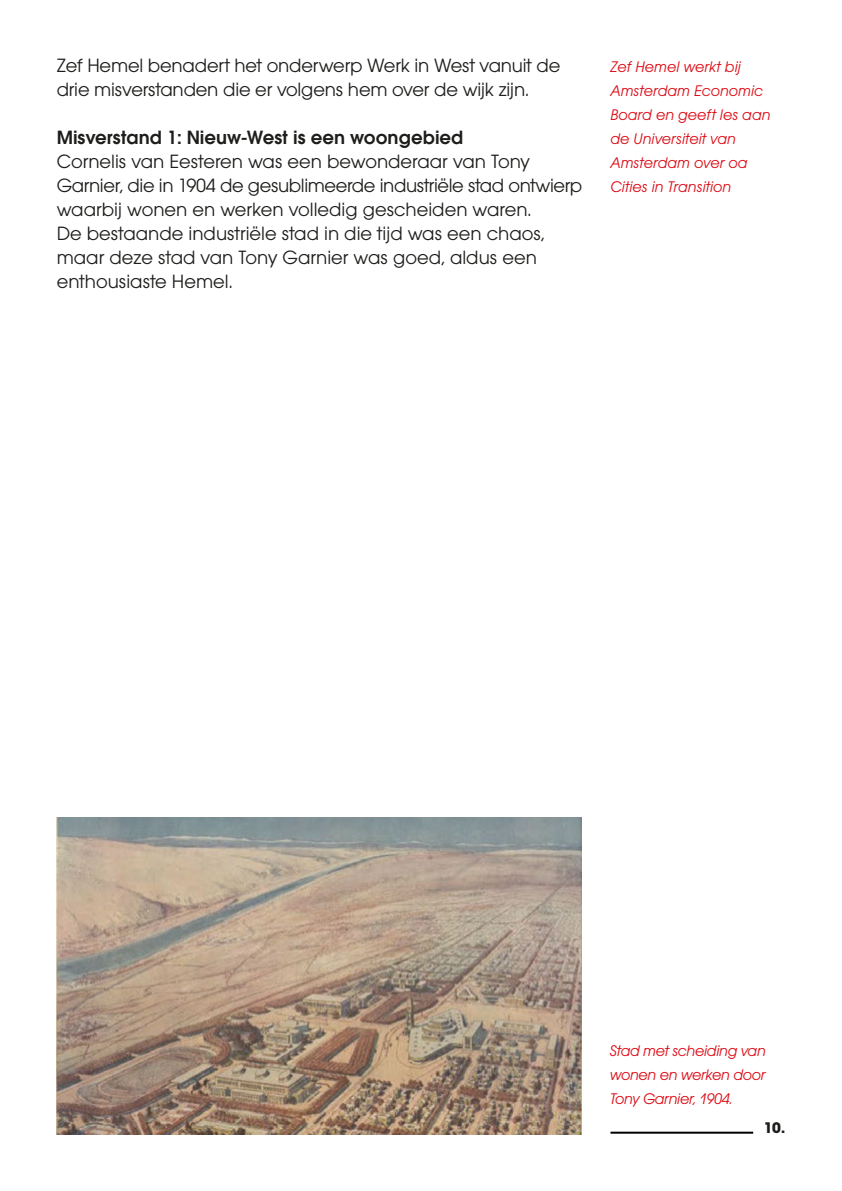
<style>
.page{position:relative;width:842px;height:1191px;background:#fff}
.page>*{position:absolute;margin:0;border:0;box-sizing:border-box;transform-origin:0 0}
.t1{font:20px/24px "Avant Gar Got Itc T";letter-spacing:-.01em;color:#1d1d1b}
.t2{font:600 20px "Avant Gar Got Itc T";color:#1d1d1b}
.t3{font:16px/24px "Avant Gar Got Itc T Book Obli";color:#dc0a14}
.t4{font:700 16px "Avant Gar Got Itc T";color:#1d1d1b}
</style>
<div class="page">
<hr style="left:610px;top:1131px;width:143px;height:2px;background:#000">
<img style="left:57px;top:817px;width:525px;height:317px">
<p class="t1" style="left:57px;top:53px;width:505px">Zef Hemel benadert het onderwerp Werk in West vanuit de drie misverstanden die er volgens hem over de wijk zijn.</p>
<p class="t2" style="left:57px;top:126px;width:408px">Misverstand 1: Nieuw-West is een woongebied</p>
<p class="t1" style="left:57px;top:149px;width:475px">Cornelis van Eesteren was een bewonderaar van Tony</p>
<p class="t1" style="left:57px;top:173px;width:527px">Garnier, die in 1904 de gesublimeerde industriële stad ontwierp waarbij wonen en werken volledig gescheiden waren.</p>
<p class="t1" style="left:57px;top:221px;width:490px">De bestaande industriële stad in die tijd was een chaos, maar deze stad van Tony Garnier was goed, aldus een</p>
<p class="t1" style="left:57px;top:269px;width:177px">enthousiaste Hemel.</p>
<p class="t3" style="left:610px;top:54px;width:162px">Zef Hemel werkt bij<br>Amsterdam Economic<br>Board en geeft les aan de Universiteit van</p>
<p class="t3" style="left:610px;top:150px;width:139px">Amsterdam over oa<br>Cities in Transition</p>
<p class="t3" style="left:610px;top:1038px;width:158px;text-align:justify">Stad met scheiding van wonen en werken door Tony Garnier, 1904.</p>
<p class="t4" style="left:764px;top:1118px;width:23px">10.</p>
</div>
